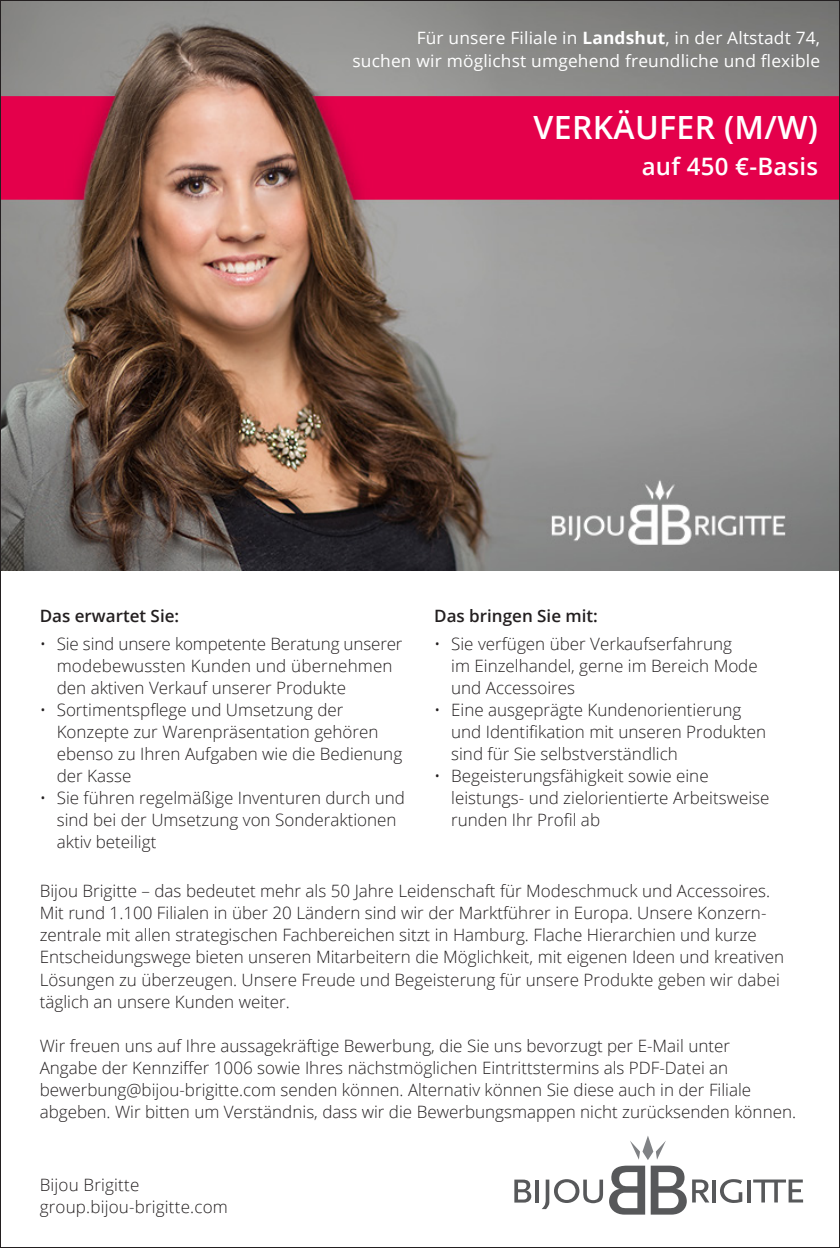
<style>
.page{position:relative;width:840px;height:1248px;background:#fff}
.page>*{position:absolute;margin:0;border:0;box-sizing:border-box;transform-origin:0 0}
.t1{font:600 32px "Open Sans";letter-spacing:.01em;color:#fff}
.t2{font:600 24px "Open Sans";letter-spacing:.01em;color:#fff}
.t3{font:300 17px/22px "Open Sans";color:#231f20}
.t4{font:17px/23px "Open Sans";letter-spacing:.01em;color:#fff;text-align:right}
.t5{font:600 17px "Open Sans";color:#231f20}
.s1{font-weight:700}
</style>
<div class="page">
<img style="left:2px;top:2px;width:835px;height:568px">
<svg style="left:514px;top:1179px;width:17px;height:23px"></svg>
<hr style="left:535px;top:1179px;width:4px;height:23px;background:#57585a">
<svg style="left:542px;top:1179px;width:60px;height:29px"></svg>
<hr style="left:712px;top:1179px;width:4px;height:23px;background:#57585a">
<svg style="left:720px;top:1179px;width:21px;height:23px"></svg>
<svg style="left:747px;top:1180px;width:3px;height:22px"></svg>
<svg style="left:753px;top:1179px;width:49px;height:23px"></svg>
<svg style="left:609px;top:1165px;width:35px;height:49px"></svg>
<svg style="left:650px;top:1165px;width:59px;height:49px"></svg>
<svg style="left:630px;top:1136px;width:35px;height:23px"></svg>
<p class="t4" style="left:352px;top:26px;width:469px">Für unsere Filiale in <span class="s1">Landshut</span>, in der Altstadt 74,<br>suchen wir möglichst umgehend freundliche und flexible</p>
<h1 class="t1" style="left:533px;top:106px;width:286px">VERKÄUFER (M/W)</h1>
<h2 class="t2" style="left:641px;top:150px;width:178px">auf 450 €-Basis</h2>
<p class="t5" style="left:40px;top:604px;width:141px">Das erwartet Sie:</p>
<p class="t3" style="left:57px;top:632px;width:347px;text-indent:-17px">• Sie sind unsere kompetente Beratung unserer modebewussten Kunden und übernehmen den aktiven Verkauf unserer Produkte</p>
<p class="t3" style="left:57px;top:698px;width:347px;text-indent:-17px">• Sortimentspflege und Umsetzung der<br>Konzepte zur Warenpräsentation gehören ebenso zu Ihren Aufgaben wie die Bedienung der Kasse</p>
<p class="t3" style="left:57px;top:786px;width:349px;text-indent:-17px">• Sie führen regelmäßige Inventuren durch und sind bei der Umsetzung von Sonderaktionen aktiv beteiligt</p>
<p class="t5" style="left:434px;top:604px;width:165px">Das bringen Sie mit:</p>
<p class="t3" style="left:451px;top:632px;width:308px;text-indent:-17px">• Sie verfügen über Verkaufserfahrung<br>im Einzelhandel, gerne im Bereich Mode und Accessoires</p>
<p class="t3" style="left:451px;top:698px;width:316px;text-indent:-17px">• Eine ausgeprägte Kundenorientierung und Identifikation mit unseren Produkten sind für Sie selbstverständlich</p>
<p class="t3" style="left:451px;top:764px;width:320px;text-indent:-17px">• Begeisterungsfähigkeit sowie eine leistungs- und zielorientierte Arbeitsweise runden Ihr Profil ab</p>
<p class="t3" style="left:40px;top:879px;width:745px">Bijou Brigitte – das bedeutet mehr als 50 Jahre Leidenschaft für Modeschmuck und Accessoires.<br>Mit rund 1.100 Filialen in über 20 Ländern sind wir der Marktführer in Europa. Unsere Konzern&shy;zentrale mit allen strategischen Fachbereichen sitzt in Hamburg. Flache Hierarchien und kurze Entscheidungswege bieten unseren Mitarbeitern die Möglichkeit, mit eigenen Ideen und kreativen Lösungen zu überzeugen. Unsere Freude und Begeisterung für unsere Produkte geben wir dabei täglich an unsere Kunden weiter.</p>
<p class="t3" style="left:40px;top:1034px;width:757px">Wir freuen uns auf Ihre aussagekräftige Bewerbung, die Sie uns bevorzugt per E-Mail unter<br>Angabe der Kennziffer 1006 sowie Ihres nächstmöglichen Eintrittstermins als PDF-Datei an bewerbung@bijou-brigitte.com senden können. Alternativ können Sie diese auch in der Filiale abgeben. Wir bitten um Verständnis, dass wir die Bewerbungsmappen nicht zurücksenden können.</p>
<p class="t3" style="left:40px;top:1173px;width:189px">Bijou Brigitte group.bijou-brigitte.com</p>
</div>
